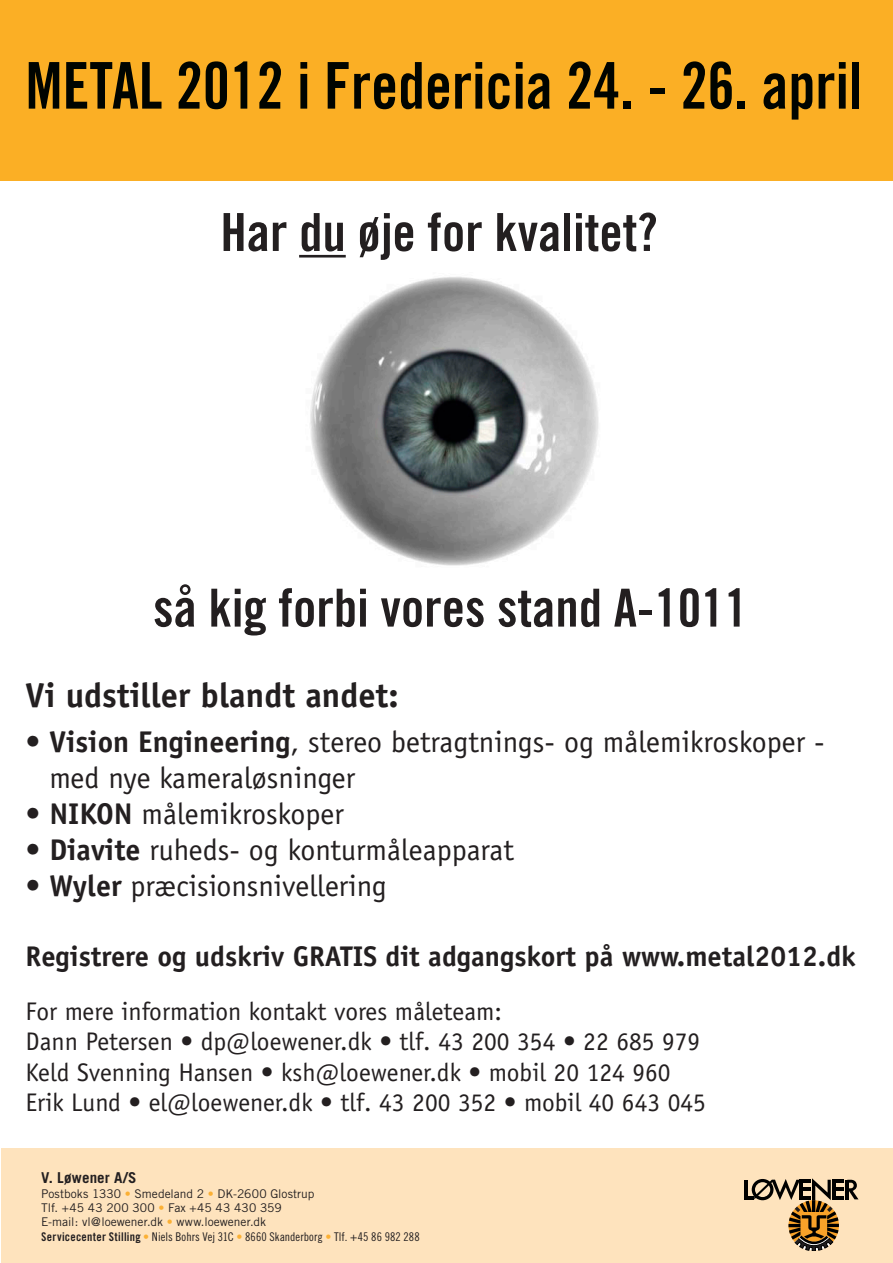
<style>
.page{position:relative;width:893px;height:1263px;background:#fff}
.page>*{position:absolute;margin:0;border:0;box-sizing:border-box;transform-origin:0 0}
.t1{font:64.5px "Trade Gothic Bold Cond Twenty";color:#000400;scale:.94 1}
.t2{font:52.5px "Trade Gothic Bold Cond Twenty";color:#231f20}
.t3{font:700 34.5px "Officina Sans";color:#231f20}
.t4{font:30px/36px "Officina Sans";color:#231f20}
.t5{font:700 28.5px "Officina Sans";color:#231f20}
.t6{font:25.5px "Officina Sans";color:#231f20}
.t7{font:700 15px "Trade Gothic";letter-spacing:.01em;color:#231f20}
.t8{font:12px/14.4px "Trade Gothic";color:#231f20}
.t9{font:12px "Trade Gothic Cond Eighteen";letter-spacing:.005em;color:#231f20}
.s1{font-weight:700}
.s2{color:#fbb034}
.s3{font-family:"Trade Gothic Bold Cond Twenty"}
</style>
<div class="page">
<div style="left:0;top:0;width:893px;height:181px;background:#fbaf25"></div>
<img style="left:299px;top:257px;width:300px;height:309px">
<hr style="left:299px;top:255px;width:47px;height:2px;background:#231f20">
<div style="left:1px;top:1148px;width:892px;height:114px;background:#fee3bd"></div>
<svg style="left:40px;top:1262px;width:581px;height:1px"></svg>
<svg style="left:744px;top:1178px;width:114px;height:73px"></svg>
<p class="t1" style="left:26px;top:46px;width:892px">METAL 2012 i Fredericia 24. - 26. april</p>
<p class="t2" style="left:220px;top:200px;width:439px">Har du øje for kvalitet?</p>
<p class="t2" style="left:153px;top:576px;width:596px">så kig forbi vores stand A-1011</p>
<p class="t3" style="left:26px;top:674px;width:375px">Vi udstiller blandt andet:</p>
<p class="t4" style="left:50px;top:724px;width:776px;text-indent:-24px"><span class="s1">• Vision Engineering</span>, stereo betragtnings- og målemikroskoper - med nye kameraløsninger</p>
<p class="t4" style="left:26px;top:796px;width:320px">• <span class="s1">NIKON</span> målemikroskoper</p>
<p class="t4" style="left:26px;top:832px;width:490px">• <span class="s1">Diavite</span> ruheds- og konturmåleapparat</p>
<p class="t4" style="left:26px;top:868px;width:363px">• <span class="s1">Wyler</span> præcisionsnivellering</p>
<p class="t5" style="left:26px;top:939px;width:832px">Registrere og udskriv GRATIS dit adgangskort på www.metal2012.dk</p>
<p class="t6" style="left:26px;top:996px;width:478px">For mere information kontakt vores måleteam:</p>
<p class="t6" style="left:26px;top:1027px;width:676px">Dann Petersen • dp@loewener.dk • tlf. 43 200 354 • 22 685 979</p>
<p class="t6" style="left:26px;top:1057px;width:647px">Keld Svenning Hansen • ksh@loewener.dk • mobil 20 124 960</p>
<p class="t6" style="left:26px;top:1088px;width:682px">Erik Lund • el@loewener.dk • tlf. 43 200 352 • mobil 40 643 045</p>
<p class="t7" style="left:41px;top:1168px;width:97px">V. Løwener A/S</p>
<p class="t8" style="left:41px;top:1186px;width:275px">Postboks 1330 <span class="s2">•</span> Smedeland 2 <span class="s2">•</span> DK-2600 Glostrup<br>Tlf. +45 43 200 300 <span class="s2">•</span> Fax +45 43 430 359<br>E-mail: vl@loewener.dk <span class="s2">•</span> www.loewener.dk</p>
<p class="t9" style="left:41px;top:1229px;width:380px"><span class="s3">Servicecenter Stilling</span> <span class="s2">•</span> Niels Bohrs Vej 31C <span class="s2">•</span> 8660 Skanderborg <span class="s2">•</span> Tlf. +45 86 982 288</p>
</div>
